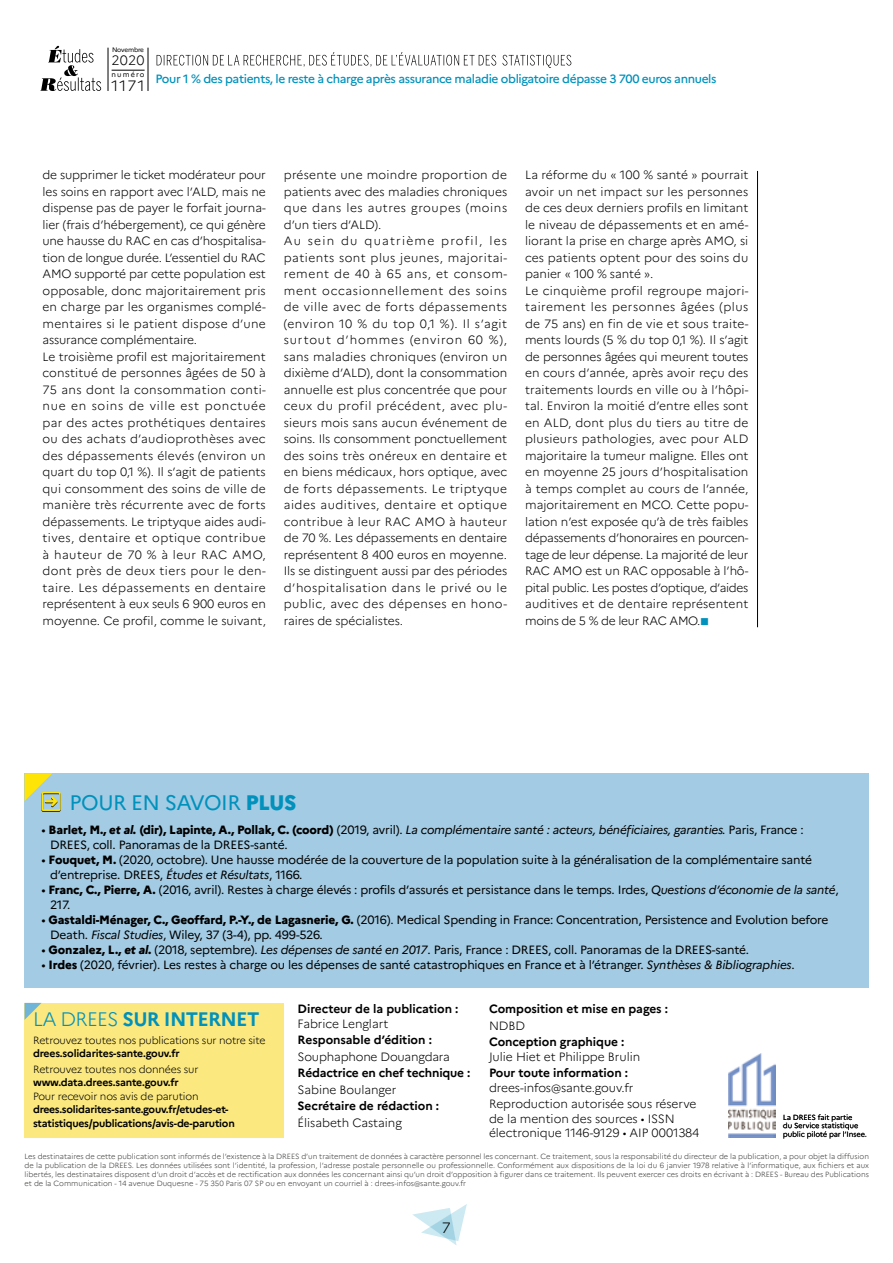
<style>
.page{position:relative;width:893px;height:1263px;background:#fff}
.page>*{position:absolute;margin:0;border:0;box-sizing:border-box;transform-origin:0 0}
.t1{font:21px "Marianne";letter-spacing:-.025em;color:#0091bc}
.t2{font:700 19.5px "Marianne";letter-spacing:-.035em;color:#0091bc}
.t3{font:300 15px "Marianne";color:#000}
.t4{font:300 13.5px "Marianne";color:#000}
.t5{font:300 12px/16.5px "Marianne";letter-spacing:.005em;color:#000}
.t6{font:12px/15px "Marianne";letter-spacing:-.015em;color:#000}
.t7{font:700 12px "Marianne";letter-spacing:-.005em;color:#000}
.t8{font:500 12px "Marianne";letter-spacing:-.03em;color:#0091bc}
.t9{font:300 12px "Marianne";letter-spacing:-.015em;color:#000}
.t10{font:700 10.5px/13.5px "Marianne";letter-spacing:-.025em;color:#000}
.t11{font:300 10.5px "Marianne";letter-spacing:-.015em;color:#000}
.t12{font:300 7.5px/9px "Marianne";color:#3a3a39;text-align:justify}
.t13{font:7.35px/8.4px "Marianne";letter-spacing:-.01em;color:#000}
.t14{font:7.2px "Marianne";letter-spacing:.16em;color:#000}
.t15{font:6.45px "Marianne";letter-spacing:-.035em;color:#000}
.s1{color:#0091bc}
.s2{font-weight:800}
.s3{font-weight:800;font-style:italic}
.s4{font-style:italic}
.s5{font-weight:300}
</style>
<div class="page">
<hr style="left:108px;top:48px;width:1px;height:43px;background:#000">
<hr style="left:148px;top:48px;width:1px;height:43px;background:#000">
<svg style="left:157px;top:52px;width:414px;height:16px"></svg>
<svg style="left:40px;top:46px;width:61px;height:45px"></svg>
<svg style="left:412px;top:1204px;width:55px;height:41px"></svg>
<div style="left:25px;top:1003px;width:259px;height:134px;background:#fbe87f"></div>
<img style="left:729px;top:1053px;width:46px;height:84px">
<svg style="left:783px;top:1114px;width:83px;height:24px"></svg>
<hr style="left:112px;top:70px;width:33px;height:1px;background:#000">
<svg style="left:25px;top:1003px;width:17px;height:17px"></svg>
<hr style="left:757px;top:171px;width:1px;height:456px;background:#000">
<div style="left:25px;top:773px;width:844px;height:215px;background:#a3cbe3"></div>
<svg style="left:25px;top:773px;width:36px;height:39px"></svg>
<p class="t15" style="left:112px;top:46px;width:33px">Novembre</p>
<p class="t4" style="left:112px;top:52px;width:34px">2020</p>
<p class="t14" style="left:112px;top:70px;width:34px">numéro</p>
<p class="t3" style="left:112px;top:76px;width:34px">1171</p>
<p class="t8" style="left:156px;top:71px;width:562px">Pour 1 % des patients, le reste à charge après assurance maladie obligatoire dépasse 3 700 euros annuels</p>
<p class="t5" style="left:43px;top:167px;width:225px">de supprimer le ticket modérateur pour les soins en rapport avec l’ALD, mais ne dispense pas de payer le forfait journa&shy;lier (frais d’hébergement), ce qui génère une hausse du RAC en cas d’hospitalisa&shy;tion de longue durée. L’essentiel du RAC AMO supporté par cette population est opposable, donc majoritairement pris en charge par les organismes complé&shy;mentaires si le patient dispose d’une assurance complémentaire.<br>Le troisième profil est majoritairement constitué de personnes âgées de 50 à 75 ans dont la consommation conti&shy;nue en soins de ville est ponctuée par des actes prothétiques dentaires ou des achats d’audioprothèses avec des dépassements élevés (environ un quart du top 0,1 %). Il s’agit de patients qui consomment des soins de ville de manière très récurrente avec de forts dépassements. Le triptyque aides audi&shy;tives, dentaire et optique contribue à hauteur de 70 % à leur RAC AMO, dont près de deux tiers pour le den&shy;taire. Les dépassements en dentaire représentent à eux seuls 6 900 euros en moyenne. Ce profil, comme le suivant,</p>
<p class="t5" style="left:284px;top:167px;width:225px">présente une moindre proportion de patients avec des maladies chroniques que dans les autres groupes (moins d’un tiers d’ALD).<br>Au sein du quatrième profil, les patients sont plus jeunes, majoritai&shy;rement de 40 à 65 ans, et consom&shy;ment occasionnellement des soins de ville avec de forts dépassements (environ 10 % du top 0,1 %). Il s’agit surtout d’hommes (environ 60 %), sans maladies chroniques (environ un dixième d’ALD), dont la consommation annuelle est plus concentrée que pour ceux du profil précédent, avec plu&shy;sieurs mois sans aucun événement de soins. Ils consomment ponctuellement des soins très onéreux en dentaire et en biens médicaux, hors optique, avec de forts dépassements. Le triptyque aides auditives, dentaire et optique contribue à leur RAC AMO à hauteur de 70 %. Les dépassements en dentaire représentent 8 400 euros en moyenne.<br>Ils se distinguent aussi par des périodes d’hospitalisation dans le privé ou le public, avec des dépenses en hono&shy;raires de spécialistes.</p>
<p class="t5" style="left:525px;top:167px;width:225px">La réforme du « 100 % santé » pourrait avoir un net impact sur les personnes de ces deux derniers profils en limitant le niveau de dépassements et en amé&shy;liorant la prise en charge après AMO, si ces patients optent pour des soins du panier « 100 % santé ».<br>Le cinquième profil regroupe majori&shy;tairement les personnes âgées (plus de 75 ans) en fin de vie et sous traite&shy;ments lourds (5 % du top 0,1 %). Il s’agit de personnes âgées qui meurent toutes en cours d’année, après avoir reçu des traitements lourds en ville ou à l’hôpi&shy;tal. Environ la moitié d’entre elles sont en ALD, dont plus du tiers au titre de plusieurs pathologies, avec pour ALD majoritaire la tumeur maligne. Elles ont en moyenne 25 jours d’hospitalisation à temps complet au cours de l’année, majoritairement en MCO. Cette popu&shy;lation n’est exposée qu’à de très faibles dépassements d’honoraires en pourcen&shy;tage de leur dépense. La majorité de leur RAC AMO est un RAC opposable à l’hô&shy;pital public. Les postes d’optique, d’aides auditives et de dentaire représentent moins de 5 % de leur RAC AMO.<span class="s1">■</span></p>
<h1 class="t1" style="left:70px;top:790px;width:228px">POUR EN SAVOIR <span class="s2">PLUS</span></h1>
<p class="t6" style="left:50px;top:822px;width:755px;text-indent:-9px">• <span class="s2">Barlet, M.,</span> <span class="s3">et al.</span> <span class="s2">(dir), Lapinte, A., Pollak, C. (coord)</span> (2019, avril). <span class="s4">La complémentaire santé : acteurs, bénéficiaires, garanties.</span> Paris, France :<br>DREES, coll. Panoramas de la DREES-santé.</p>
<p class="t6" style="left:50px;top:852px;width:764px;text-indent:-8px">• <span class="s2">Fouquet, M.</span> (2020, octobre). Une hausse modérée de la couverture de la population suite à la généralisation de la complémentaire santé d’entreprise. DREES, <span class="s4">Études et Résultats</span>, 1166.</p>
<p class="t6" style="left:50px;top:882px;width:790px;text-indent:-8px">• <span class="s2">Franc, C., Pierre, A.</span> (2016, avril). Restes à charge élevés : profils d’assurés et persistance dans le temps. Irdes, <span class="s4">Questions d’économie de la santé</span>,<br>217.</p>
<p class="t6" style="left:50px;top:912px;width:780px;text-indent:-8px">• <span class="s2">Gastaldi-Ménager, C., Geoffard, P.-Y., de Lagasnerie, G.</span> (2016). Medical Spending in France: Concentration, Persistence and Evolution before<br>Death. <span class="s4">Fiscal Studies</span>, Wiley, 37 (3-4), pp. 499-526.</p>
<p class="t6" style="left:42px;top:942px;width:709px">• <span class="s2">Gonzalez, L.,</span> <span class="s3">et al.</span> (2018, septembre). <span class="s4">Les dépenses de santé en 2017</span>. Paris, France : DREES, coll. Panoramas de la DREES-santé.</p>
<p class="t6" style="left:42px;top:957px;width:755px">• <span class="s2">Irdes</span> (2020, février). Les restes à charge ou les dépenses de santé catastrophiques en France et à l’étranger. <span class="s4">Synthèses &amp; Bibliographies</span>.</p>
<p class="t7" style="left:298px;top:1002px;width:162px">Directeur de la publication :</p>
<p class="t5" style="left:298px;top:1015px;width:92px">Fabrice Lenglart</p>
<p class="t7" style="left:298px;top:1033px;width:136px">Responsable d’édition :</p>
<p class="t9" style="left:298px;top:1049px;width:154px">Souphaphone Douangdara</p>
<p class="t7" style="left:298px;top:1066px;width:174px">Rédactrice en chef technique :</p>
<p class="t5" style="left:298px;top:1081px;width:100px">Sabine Boulanger</p>
<p class="t7" style="left:298px;top:1099px;width:143px">Secrétaire de rédaction :</p>
<p class="t5" style="left:298px;top:1114px;width:106px">Élisabeth Castaing</p>
<p class="t7" style="left:489px;top:1002px;width:180px">Composition et mise en pages :</p>
<p class="t5" style="left:489px;top:1017px;width:37px">NDBD</p>
<p class="t7" style="left:489px;top:1035px;width:137px">Conception graphique :</p>
<p class="t5" style="left:489px;top:1048px;width:153px">Julie Hiet et Philippe Brulin</p>
<p class="t7" style="left:489px;top:1066px;width:141px">Pour toute information :</p>
<p class="t5" style="left:489px;top:1079px;width:209px">drees-infos@sante.gouv.fr<br>Reproduction autorisée sous réserve</p>
<p class="t5" style="left:489px;top:1111px;width:212px;line-height:14.4px">de la mention des sources • ISSN électronique 1146-9129 • AIP 0001384</p>
<p class="t13" style="left:783px;top:1113px;width:85px">La DREES fait partie<br>du Service statistique public piloté par l’Insee.</p>
<h2 class="t2" style="left:33px;top:1007px;width:228px"><span class="s5">LA DREES</span> SUR INTERNET</h2>
<p class="t11" style="left:33px;top:1033px;width:234px">Retrouvez toutes nos publications sur notre site</p>
<p class="t10" style="left:33px;top:1047px;width:148px">drees.solidarites-sante.gouv.fr</p>
<p class="t11" style="left:33px;top:1063px;width:167px">Retrouvez toutes nos données sur</p>
<p class="t10" style="left:33px;top:1076px;width:147px">www.data.drees.sante.gouv.fr</p>
<p class="t11" style="left:33px;top:1090px;width:167px">Pour recevoir nos avis de parution</p>
<p class="t10" style="left:33px;top:1103px;width:203px">drees.solidarites-sante.gouv.fr/etudes-et&shy;statistiques/publications/avis-de-parution</p>
<p class="t12" style="left:25px;top:1151px;width:846px">Les destinataires de cette publication sont informés de l’existence à la DREES d’un traitement de données à caractère personnel les concernant. Ce traitement, sous la responsabilité du directeur de la publication, a pour objet la diffusion de la publication de la DREES. Les données utilisées sont l’identité, la profession, l’adresse postale personnelle ou professionnelle. Conformément aux dispositions de la loi du 6 janvier 1978 relative à l’informatique, aux fichiers et aux libertés, les destinataires disposent d’un droit d’accès et de rectification aux données les concernant ainsi qu’un droit d’opposition à figurer dans ce traitement. Ils peuvent exercer ces droits en écrivant à : DREES - Bureau des Publications et de la Communication - 14 avenue Duquesne - 75 350 Paris 07 SP ou en envoyant un courriel à : drees-infos@sante.gouv.fr</p>
<p class="t3" style="left:442px;top:1218px;width:10px">7</p>
</div>
